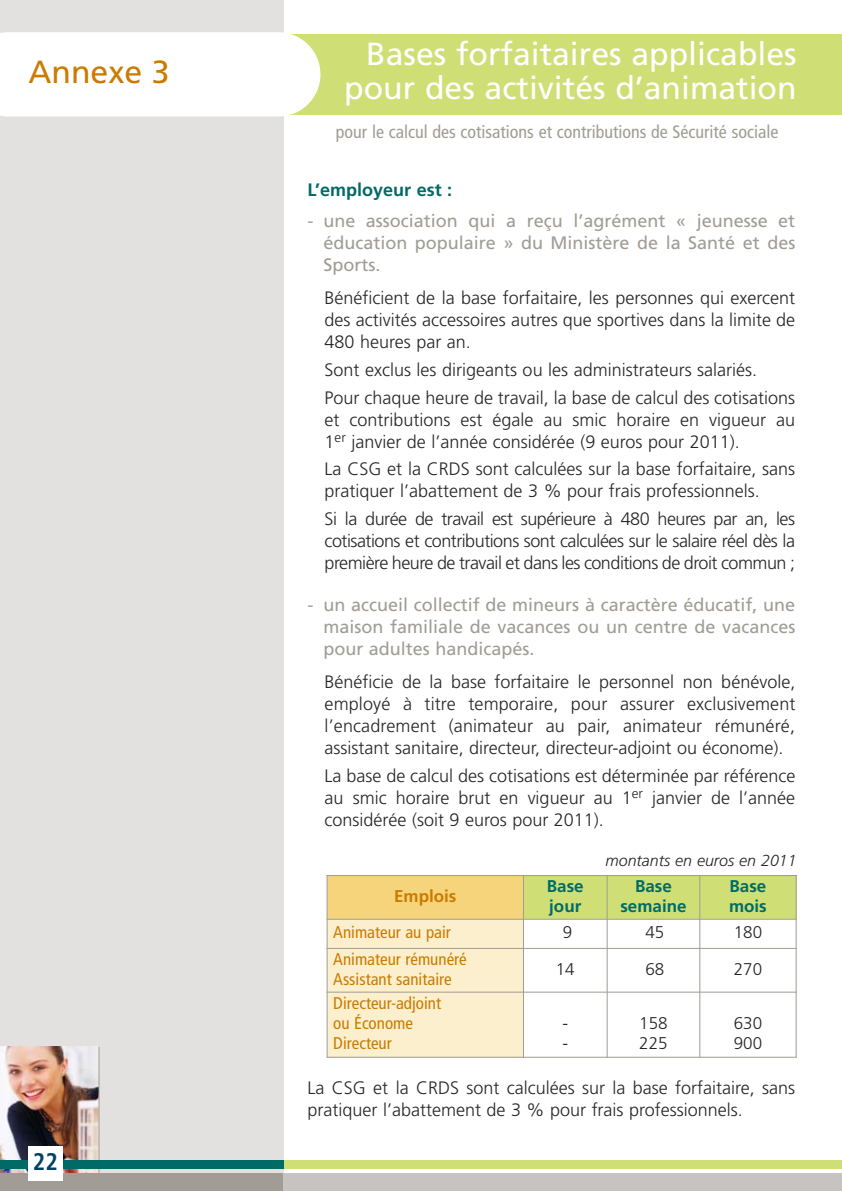
<style>
.page{position:relative;width:842px;height:1191px;background:#fff}
.page>*{position:absolute;margin:0;border:0;box-sizing:border-box;transform-origin:0 0}
.t1{font:32px/34px "Frutiger";color:#fff;text-align:right}
.t2{font:32px "Frutiger";color:#ca7b00}
.t3{font:700 condensed 24px "Frutiger";color:#004265}
.t4{font:300 18px/22px "Frutiger";color:#272627;text-align:justify}
.t5{font:18px/22px "Frutiger";color:#a19c95;text-align:justify}
.t6{font:condensed 18px "Frutiger";color:#a19c95}
.t7{font:700 18px "Frutiger";color:#006b66}
.t8{font:condensed 17px/20px "Frutiger";color:#ca7b00}
.t9{font:700 17px/20px "Frutiger";color:#006b66}
.t10{font:300 17px/20px "Frutiger";color:#272627}
.t11{font:700 17px "Frutiger";color:#ca7b00}
.t12{font:italic 300 16px "Frutiger";color:#272627}
</style>
<div class="page">
<div style="left:0;top:0;width:283px;height:1191px;background:#e3e1df"></div>
<div style="left:327px;top:875px;width:196px;height:44px;background:#f6d47c"></div>
<div style="left:523px;top:875px;width:84px;height:44px;background:#cfdf75"></div>
<div style="left:607px;top:875px;width:93px;height:44px;background:#cfdf75"></div>
<div style="left:700px;top:875px;width:97px;height:44px;background:#cfdf75"></div>
<div style="left:327px;top:919px;width:196px;height:29px;background:#fbefce"></div>
<div style="left:327px;top:948px;width:196px;height:44px;background:#fbefce"></div>
<div style="left:327px;top:992px;width:196px;height:65px;background:#fbefce"></div>
<hr style="left:327px;top:875px;width:1px;height:182px;background:#a19c95">
<hr style="left:523px;top:875px;width:1px;height:182px;background:#a19c95">
<hr style="left:607px;top:875px;width:1px;height:182px;background:#a19c95">
<hr style="left:699px;top:875px;width:1px;height:182px;background:#a19c95">
<hr style="left:796px;top:875px;width:1px;height:182px;background:#a19c95">
<hr style="left:327px;top:875px;width:470px;height:1px;background:#a19c95">
<hr style="left:327px;top:918px;width:470px;height:1px;background:#a19c95">
<hr style="left:327px;top:948px;width:470px;height:1px;background:#a19c95">
<hr style="left:327px;top:991px;width:470px;height:1px;background:#a19c95">
<hr style="left:327px;top:1056px;width:470px;height:1px;background:#a19c95">
<img style="left:0;top:1046px;width:98px;height:128px">
<div style="left:0;top:1174px;width:283px;height:17px;background:#a19c95"></div>
<div style="left:283px;top:1174px;width:559px;height:17px;background:#c7c3c0"></div>
<div style="left:283px;top:1159px;width:559px;height:9px;background:#cfdf75"></div>
<hr style="left:98px;top:1046px;width:1px;height:128px;background:#a19c95">
<div style="left:0;top:1159px;width:283px;height:9px;background:#006b66"></div>
<div style="left:28px;top:1146px;width:34px;height:34px;background:#fff"></div>
<div style="left:283px;top:34px;width:559px;height:80px;background:#cfdf75"></div>
<div style="left:0;top:32px;width:320px;height:84px;background:#fff"></div>
<h1 class="t2" style="left:28px;top:59px;width:143px">Annexe 3</h1>
<h2 class="t3" style="left:33px;top:1152px;width:26px">22</h2>
<h1 class="t1" style="left:344px;top:40px;width:454px">Bases forfaitaires applicables pour des activités d’animation</h1>
<p class="t6" style="left:336px;top:124px;width:444px">pour le calcul des cotisations et contributions de Sécurité sociale</p>
<p class="t7" style="left:308px;top:183px;width:146px">L’employeur est :</p>
<p class="t5" style="left:323px;top:211px;width:473px;text-indent:-16px">- une association qui a reçu l’agrément « jeunesse et éducation populaire » du Ministère de la Santé et des Sports.</p>
<p class="t4" style="left:325px;top:288px;width:472px">Bénéficient de la base forfaitaire, les personnes qui exercent des activités accessoires autres que sportives dans la limite de 480 heures par an.</p>
<p class="t4" style="left:325px;top:357px;width:472px;line-height:27.6px">Sont exclus les dirigeants ou les administrateurs salariés.<br>Pour chaque heure de travail, la base de calcul des cotisations</p>
<p class="t4" style="left:325px;top:410px;width:472px">et contributions est égale au smic horaire en vigueur au<br>1<sup>er</sup> janvier de l’année considérée (9 euros pour 2011).</p>
<p class="t4" style="left:325px;top:459px;width:472px">La CSG et la CRDS sont calculées sur la base forfaitaire, sans pratiquer l’abattement de 3 % pour frais professionnels.</p>
<p class="t4" style="left:325px;top:509px;width:472px">Si la durée de travail est supérieure à 480 heures par an, les cotisations et contributions sont calculées sur le salaire réel dès la première heure de travail et dans les conditions de droit commun ;</p>
<p class="t5" style="left:323px;top:595px;width:473px;text-indent:-16px">- un accueil collectif de mineurs à caractère éducatif, une maison familiale de vacances ou un centre de vacances pour adultes handicapés.</p>
<p class="t4" style="left:325px;top:672px;width:472px">Bénéficie de la base forfaitaire le personnel non bénévole, employé à titre temporaire, pour assurer exclusivement l’encadre ment (animateur au pair, animateur rémunéré, assistant sanitaire, directeur, directeur-adjoint ou économe).</p>
<p class="t4" style="left:325px;top:766px;width:472px">La base de calcul des cotisations est déterminée par référence au smic horaire brut en vigueur au 1<sup>er</sup> janvier de l’année considérée (soit 9 euros pour 2011).</p>
<p class="t12" style="left:605px;top:854px;width:193px">montants en euros en 2011</p>
<p class="t11" style="left:394px;top:889px;width:64px">Emplois</p>
<p class="t9" style="left:547px;top:877px;width:38px">Base jour</p>
<p class="t9" style="left:620px;top:877px;width:68px;text-align:center">Base semaine</p>
<p class="t9" style="left:729px;top:877px;width:39px">Base mois</p>
<p class="t8" style="left:333px;top:923px;width:119px">Animateur au pair</p>
<p class="t10" style="left:563px;top:923px;width:11px">9</p>
<p class="t10" style="left:645px;top:923px;width:20px">45</p>
<p class="t10" style="left:734px;top:923px;width:30px">180</p>
<p class="t8" style="left:333px;top:950px;width:135px">Animateur rémunéré<br>Assistant sanitaire</p>
<p class="t10" style="left:556px;top:960px;width:20px">14</p>
<p class="t10" style="left:645px;top:960px;width:20px">68</p>
<p class="t10" style="left:734px;top:960px;width:30px">270</p>
<p class="t8" style="left:333px;top:994px;width:109px">Directeur-adjoint ou Économe<br>Directeur</p>
<p class="t10" style="left:562px;top:1014px;width:7px">- -</p>
<p class="t10" style="left:639px;top:1014px;width:30px">158<br>225</p>
<p class="t10" style="left:734px;top:1014px;width:30px">630<br>900</p>
<p class="t4" style="left:308px;top:1078px;width:489px">La CSG et la CRDS sont calculées sur la base forfaitaire, sans pratiquer l’abattement de 3 % pour frais professionnels.</p>
</div>
